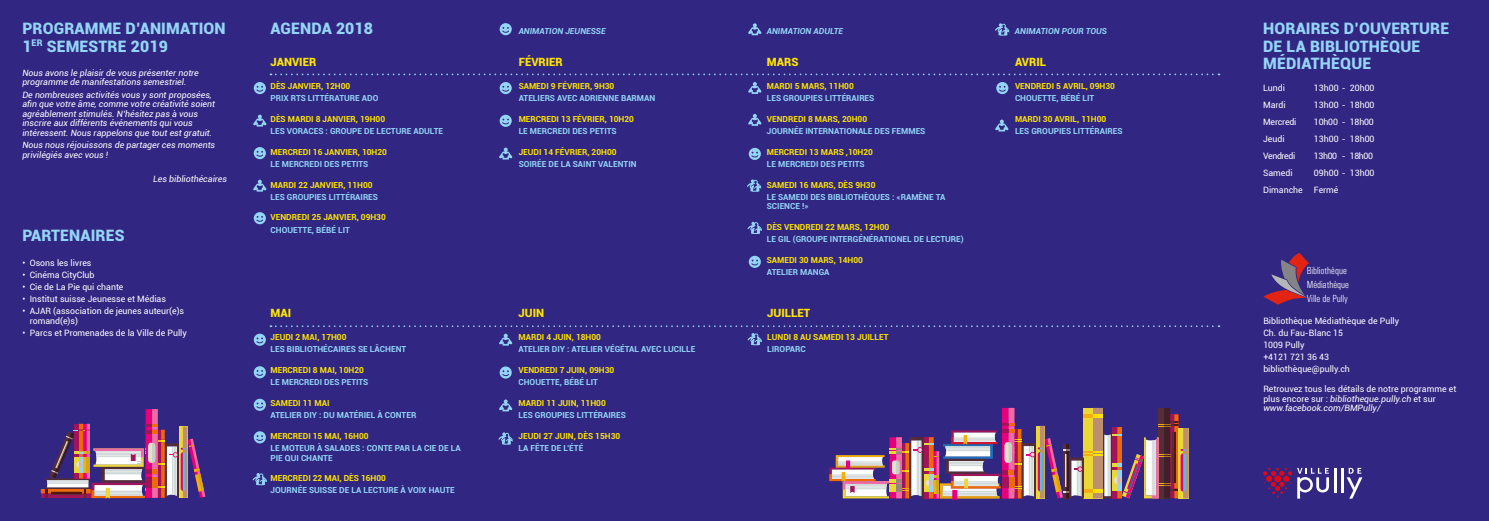
<style>
.page{position:relative;width:1489px;height:521px;background:#fff}
.page>*{position:absolute;margin:0;border:0;box-sizing:border-box;transform-origin:0 0}
.t1{font:900 15.75px/17.5px "Roboto";letter-spacing:.01em;color:#94d5f7}
.t2{font:900 11.38px "Roboto";color:#ffe400}
.t3{font:300 condensed 10.33px/13.6px "Univers";color:#fff}
.t4{font:8.75px/12.1px "Roboto";color:#fff}
.t5{font:italic 8.75px/9.6px "Roboto";color:#fff}
.t6{font:8.75px "Roboto";letter-spacing:-.02em;color:#fff}
.t7{font:8.75px "Roboto";letter-spacing:-.04em;color:#fff}
.t8{font:700 8.31px/9.6px "Roboto";color:#94d5f7}
.t9{font:700 8.31px "Roboto";color:#ffe400}
.t10{font:italic 700 8.31px "Roboto";color:#94d5f7}
.s1{font-style:italic}
</style>
<div class="page">
<div style="left:0;top:0;width:1488px;height:521px;background:#312783"></div>
<svg style="left:1263px;top:253px;width:45px;height:52px"></svg>
<svg style="left:829px;top:408px;width:359px;height:92px"></svg>
<svg style="left:270px;top:74px;width:949px;height:1px"></svg>
<hr style="left:1333px;top:468px;width:3px;height:24px;background:#fff">
<hr style="left:1340px;top:468px;width:3px;height:24px;background:#fff">
<svg style="left:1346px;top:468px;width:16px;height:31px"></svg>
<svg style="left:1263px;top:468px;width:65px;height:31px"></svg>
<svg style="left:995px;top:23px;width:14px;height:13px"></svg>
<svg style="left:748px;top:23px;width:13px;height:12px"></svg>
<svg style="left:499px;top:23px;width:12px;height:12px"></svg>
<svg style="left:270px;top:325px;width:949px;height:2px"></svg>
<svg style="left:499px;top:115px;width:12px;height:12px"></svg>
<svg style="left:254px;top:334px;width:12px;height:12px"></svg>
<svg style="left:996px;top:82px;width:12px;height:12px"></svg>
<svg style="left:252px;top:473px;width:15px;height:13px"></svg>
<svg style="left:253px;top:115px;width:13px;height:12px"></svg>
<svg style="left:254px;top:366px;width:12px;height:12px"></svg>
<svg style="left:748px;top:148px;width:12px;height:12px"></svg>
<svg style="left:499px;top:148px;width:13px;height:11px"></svg>
<svg style="left:254px;top:82px;width:12px;height:12px"></svg>
<svg style="left:254px;top:147px;width:12px;height:12px"></svg>
<svg style="left:254px;top:212px;width:12px;height:12px"></svg>
<svg style="left:253px;top:180px;width:13px;height:12px"></svg>
<svg style="left:499px;top:82px;width:12px;height:12px"></svg>
<svg style="left:747px;top:179px;width:14px;height:13px"></svg>
<svg style="left:748px;top:82px;width:13px;height:12px"></svg>
<svg style="left:747px;top:222px;width:15px;height:12px"></svg>
<svg style="left:748px;top:256px;width:12px;height:12px"></svg>
<svg style="left:995px;top:120px;width:13px;height:11px"></svg>
<svg style="left:254px;top:399px;width:12px;height:12px"></svg>
<svg style="left:254px;top:431px;width:12px;height:12px"></svg>
<svg style="left:499px;top:334px;width:13px;height:12px"></svg>
<svg style="left:499px;top:366px;width:12px;height:13px"></svg>
<svg style="left:499px;top:399px;width:13px;height:12px"></svg>
<svg style="left:498px;top:432px;width:15px;height:13px"></svg>
<svg style="left:747px;top:333px;width:15px;height:13px"></svg>
<svg style="left:748px;top:114px;width:13px;height:12px"></svg>
<svg style="left:41px;top:409px;width:164px;height:90px"></svg>
<h1 class="t1" style="left:22px;top:19px;width:205px">PROGRAMME D’ANIMATION</h1>
<h1 class="t1" style="left:270px;top:19px;width:104px">AGENDA 2018</h1>
<h1 class="t1" style="left:22px;top:37px;width:147px">1<sup>ER</sup> SEMESTRE 2019</h1>
<p class="t5" style="left:22px;top:68px;width:178px">Nous avons le plaisir de vous présenter notre programme de manifestations semestriel.</p>
<p class="t5" style="left:22px;top:89px;width:194px">De nombreuses activités vous y sont proposées, afin que votre âme, comme votre créativité soient agréablement stimulés. N’hésitez pas à vous inscrire aux différents événements qui vous intéressent. Nous rappelons que tout est gratuit.</p>
<p class="t5" style="left:22px;top:140px;width:194px">Nous nous réjouissons de partager ces moments privilégiés avec vous !</p>
<p class="t5" style="left:153px;top:174px;width:75px">Les bibliothécaires</p>
<h2 class="t2" style="left:270px;top:53px;width:47px">JANVIER</h2>
<p class="t9" style="left:270px;top:80px;width:81px">DÈS JANVIER, 12H00</p>
<p class="t8" style="left:270px;top:93px;width:109px">PRIX RTS LITTÉRATURE ADO</p>
<p class="t9" style="left:270px;top:113px;width:116px">DÈS MARDI 8 JANVIER, 19H00</p>
<p class="t8" style="left:270px;top:126px;width:174px">LES VORACES : GROUPE DE LECTURE ADULTE</p>
<p class="t9" style="left:270px;top:146px;width:118px">MERCREDI 16 JANVIER, 10H20</p>
<p class="t8" style="left:270px;top:159px;width:99px">LE MERCREDI DES PETITS</p>
<p class="t9" style="left:270px;top:179px;width:103px">MARDI 22 JANVIER, 11H00</p>
<p class="t8" style="left:270px;top:192px;width:109px">LES GROUPIES LITTÉRAIRES</p>
<p class="t9" style="left:270px;top:212px;width:117px">VENDREDI 25 JANVIER, 09H30</p>
<p class="t8" style="left:270px;top:224px;width:81px">CHOUETTE, BÉBÉ LIT</p>
<h1 class="t1" style="left:22px;top:226px;width:104px">PARTENAIRES</h1>
<p class="t4" style="left:22px;top:256px;width:71px">• Osons les livres</p>
<p class="t4" style="left:22px;top:268px;width:74px">• Cinéma CityClub</p>
<p class="t4" style="left:22px;top:280px;width:103px">• Cie de La Pie qui chante</p>
<p class="t4" style="left:22px;top:292px;width:145px">• Institut suisse Jeunesse et Médias</p>
<p class="t4" style="left:30px;top:306px;width:156px;line-height:9.6px;text-indent:-7px">• AJAR (association de jeunes auteur(e)s romand(e)s)</p>
<p class="t4" style="left:22px;top:326px;width:166px">• Parcs et Promenades de la Ville de Pully</p>
<h2 class="t2" style="left:270px;top:305px;width:22px">MAI</h2>
<p class="t9" style="left:270px;top:331px;width:77px">JEUDI 2 MAI, 17H00</p>
<p class="t8" style="left:270px;top:344px;width:137px">LES BIBLIOTHÉCAIRES SE LÂCHENT</p>
<p class="t9" style="left:270px;top:364px;width:95px">MERCREDI 8 MAI, 10H20</p>
<p class="t8" style="left:270px;top:377px;width:99px">LE MERCREDI DES PETITS</p>
<p class="t9" style="left:270px;top:397px;width:60px">SAMEDI 11 MAI</p>
<p class="t8" style="left:270px;top:410px;width:147px">ATELIER DIY : DU MATÉRIEL À CONTER</p>
<p class="t9" style="left:270px;top:430px;width:100px">MERCREDI 15 MAI, 16H00</p>
<p class="t8" style="left:270px;top:443px;width:192px">LE MOTEUR À SALADES : CONTE PAR LA CIE DE LA<br>PIE QUI CHANTE</p>
<p class="t9" style="left:270px;top:472px;width:117px">MERCREDI 22 MAI, DÈS 16H00</p>
<p class="t8" style="left:270px;top:485px;width:186px">JOURNÉE SUISSE DE LA LECTURE À VOIX HAUTE</p>
<p class="t10" style="left:518px;top:25px;width:88px">ANIMATION JEUNESSE</p>
<p class="t10" style="left:766px;top:25px;width:78px">ANIMATION ADULTE</p>
<p class="t10" style="left:1014px;top:25px;width:93px">ANIMATION POUR TOUS</p>
<h2 class="t2" style="left:518px;top:53px;width:46px">FÉVRIER</h2>
<p class="t9" style="left:518px;top:80px;width:97px">SAMEDI 9 FÉVRIER, 9H30</p>
<p class="t8" style="left:518px;top:93px;width:138px">ATELIERS AVEC ADRIENNE BARMAN</p>
<p class="t9" style="left:518px;top:113px;width:117px">MERCREDI 13 FÉVRIER, 10H20</p>
<p class="t8" style="left:518px;top:126px;width:99px">LE MERCREDI DES PETITS</p>
<p class="t9" style="left:518px;top:146px;width:99px">JEUDI 14 FÉVRIER, 20H00</p>
<p class="t8" style="left:518px;top:159px;width:119px">SOIRÉE DE LA SAINT VALENTIN</p>
<h2 class="t2" style="left:518px;top:305px;width:27px">JUIN</h2>
<p class="t9" style="left:518px;top:331px;width:84px">MARDI 4 JUIN, 18H00</p>
<p class="t8" style="left:518px;top:344px;width:178px">ATELIER DIY : ATELIER VÉGÉTAL AVEC LUCILLE</p>
<p class="t9" style="left:518px;top:364px;width:97px">VENDREDI 7 JUIN, 09H30</p>
<p class="t8" style="left:518px;top:377px;width:81px">CHOUETTE, BÉBÉ LIT</p>
<p class="t9" style="left:518px;top:397px;width:89px">MARDI 11 JUIN, 11H00</p>
<p class="t8" style="left:518px;top:410px;width:109px">LES GROUPIES LITTÉRAIRES</p>
<p class="t9" style="left:518px;top:430px;width:103px">JEUDI 27 JUIN, DÈS 15H30</p>
<p class="t8" style="left:518px;top:443px;width:66px">LA FÊTE DE L’ÉTÉ</p>
<h2 class="t2" style="left:766px;top:53px;width:33px">MARS</h2>
<p class="t9" style="left:766px;top:80px;width:88px">MARDI 5 MARS, 11H00</p>
<p class="t8" style="left:766px;top:93px;width:109px">LES GROUPIES LITTÉRAIRES</p>
<p class="t9" style="left:766px;top:113px;width:102px">VENDREDI 8 MARS, 20H00</p>
<p class="t8" style="left:766px;top:126px;width:160px">JOURNÉE INTERNATIONALE DES FEMMES</p>
<p class="t9" style="left:766px;top:146px;width:108px">MERCREDI 13 MARS ,10H20</p>
<p class="t8" style="left:766px;top:159px;width:99px">LE MERCREDI DES PETITS</p>
<p class="t9" style="left:766px;top:179px;width:110px">SAMEDI 16 MARS, DÈS 9H30</p>
<p class="t8" style="left:766px;top:192px;width:180px">LE SAMEDI DES BIBLIOTHÈQUES : «RAMÈNE TA<br>SCIENCE !»</p>
<p class="t9" style="left:766px;top:221px;width:124px">DÈS VENDREDI 22 MARS, 12H00</p>
<p class="t8" style="left:766px;top:234px;width:198px">LE GIL (GROUPE INTERGÉNÉRATIONEL DE LECTURE)</p>
<p class="t9" style="left:766px;top:254px;width:98px">SAMEDI 30 MARS, 14H00</p>
<p class="t8" style="left:766px;top:267px;width:64px">ATELIER MANGA</p>
<h2 class="t2" style="left:767px;top:305px;width:45px">JUILLET</h2>
<p class="t9" style="left:767px;top:331px;width:123px">LUNDI 8 AU SAMEDI 13 JUILLET</p>
<p class="t8" style="left:767px;top:344px;width:40px">LIROPARC</p>
<h2 class="t2" style="left:1014px;top:53px;width:33px">AVRIL</h2>
<p class="t9" style="left:1014px;top:80px;width:101px">VENDREDI 5 AVRIL, 09H30</p>
<p class="t8" style="left:1014px;top:93px;width:81px">CHOUETTE, BÉBÉ LIT</p>
<p class="t9" style="left:1014px;top:113px;width:93px">MARDI 30 AVRIL, 11H00</p>
<p class="t8" style="left:1014px;top:126px;width:109px">LES GROUPIES LITTÉRAIRES</p>
<h1 class="t1" style="left:1262px;top:19px;width:187px">HORAIRES D’OUVERTURE<br>DE LA BIBLIOTHÈQUE<br>MÉDIATHÈQUE</h1>
<p class="t4" style="left:1262px;top:81px;width:23px">Lundi</p>
<p class="t4" style="left:1313px;top:81px;width:62px">13h00 - 20h00</p>
<p class="t4" style="left:1262px;top:98px;width:24px">Mardi</p>
<p class="t4" style="left:1313px;top:98px;width:62px">13h00 - 18h00</p>
<p class="t6" style="left:1262px;top:116px;width:35px">Mercredi</p>
<p class="t6" style="left:1313px;top:116px;width:61px">10h00 - 18h00</p>
<p class="t4" style="left:1262px;top:133px;width:23px">Jeudi</p>
<p class="t4" style="left:1313px;top:133px;width:62px">13h00 - 18h00</p>
<p class="t7" style="left:1262px;top:150px;width:34px">Vendredi</p>
<p class="t7" style="left:1313px;top:150px;width:61px">13h00 - 18h00</p>
<p class="t4" style="left:1262px;top:167px;width:31px">Samedi</p>
<p class="t4" style="left:1313px;top:167px;width:62px">09h00 - 13h00</p>
<p class="t4" style="left:1262px;top:184px;width:41px">Dimanche</p>
<p class="t4" style="left:1313px;top:184px;width:26px">Fermé</p>
<p class="t3" style="left:1306px;top:264px;width:44px">Bibliothèque<br>Médiathèque<br>Ville de Pully</p>
<p class="t4" style="left:1263px;top:314px;width:137px">Bibliothèque Médiathèque de Pully<br>Ch. du Fau-Blanc 15<br>1009 Pully<br>+4121 721 36 43 bibliothèque@pully.ch</p>
<p class="t4" style="left:1263px;top:384px;width:194px;line-height:9.6px">Retrouvez tous les détails de notre programme et plus encore sur : <span class="s1">bibliotheque.pully.ch</span> et sur <span class="s1">www.facebook.com/BMPully/</span></p>
</div>
